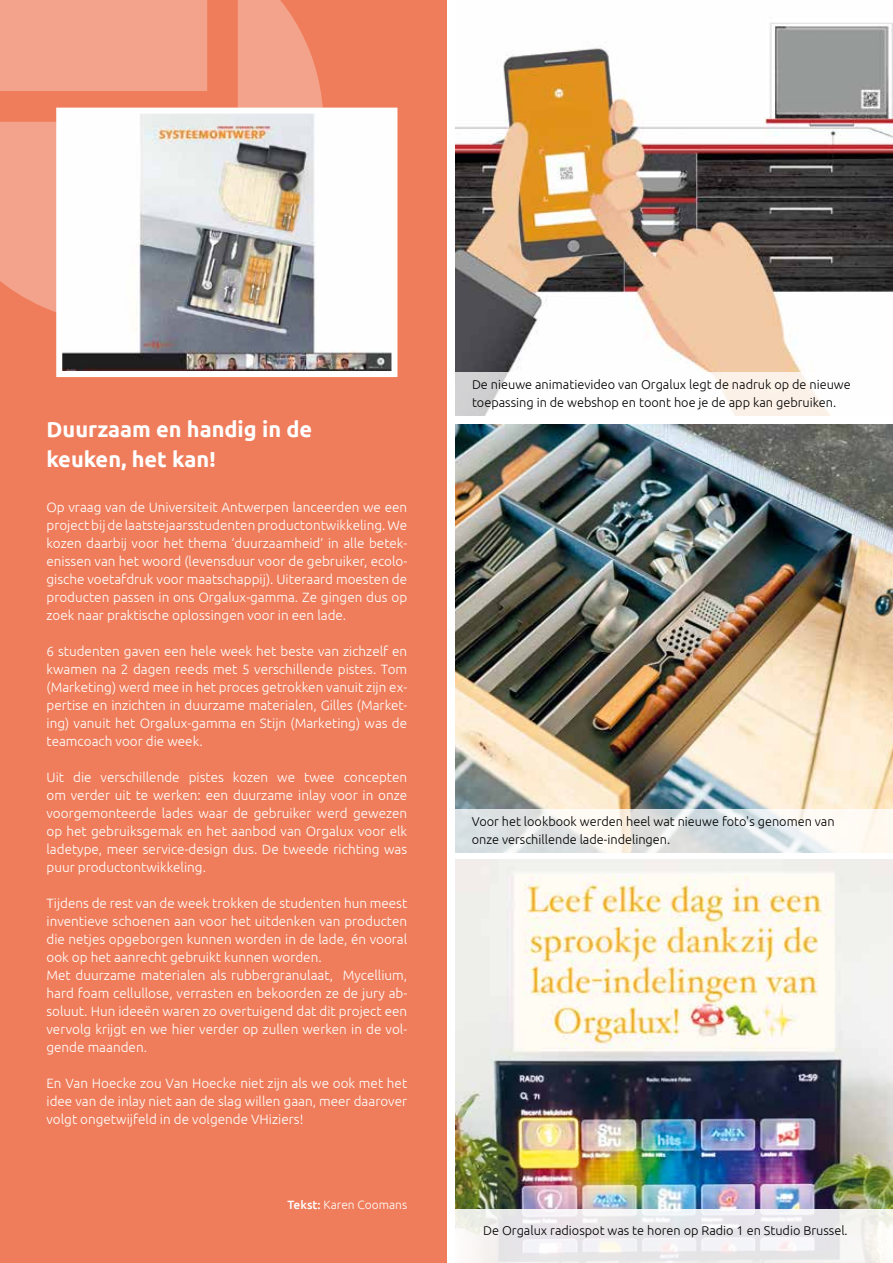
<style>
.page{position:relative;width:893px;height:1263px;background:#fff}
.page>*{position:absolute;margin:0;border:0;box-sizing:border-box;transform-origin:0 0}
.t1{font:700 21.75px/30px "Ubuntu";color:#fff}
.t2{font:300 13.5px/18px "Ubuntu";color:#fff;text-align:justify}
.t3{font:300 12.75px/18px "Ubuntu";color:#000}
.t4{font:300 12px "Ubuntu";color:#fff}
.s1{font-weight:500}
</style>
<div class="page">
<div style="left:0;top:0;width:446px;height:1263px;background:#ef7d5b"></div>
<svg style="left:238px;top:0;width:85px;height:108px"></svg>
<div style="left:0;top:0;width:207px;height:91px;background:#f3a38b"></div>
<svg style="left:0;top:122px;width:56px;height:190px;background:#f2a087"></svg>
<img style="left:455px;top:424px;width:438px;height:385px">
<img style="left:455px;top:22px;width:438px;height:350px">
<img style="left:455px;top:860px;width:438px;height:349px">
<img style="left:63px;top:115px;width:327px;height:255px">
<div style="left:56px;top:108px;width:341px;height:269px;border:6px solid #fff"></div>
<svg style="left:455px;top:372px;width:375px;height:44px"></svg>
<svg style="left:455px;top:809px;width:438px;height:44px"></svg>
<svg style="left:455px;top:1209px;width:438px;height:54px;fill:#edecec"></svg>
<h1 class="t1" style="left:46px;top:413px;width:267px">Duurzaam en handig in de keuken, het kan!</h1>
<p class="t2" style="left:46px;top:497px;width:362px">Op vraag van de Universiteit Antwerpen lanceerden we een project bij de laatstejaarsstudenten productontwikkeling. We kozen daarbij voor het thema ‘duurzaamheid’ in alle betek&shy;enissen van het woord (levensduur voor de gebruiker, ecolo&shy;gische voetafdruk voor maatschappij). Uiteraard moesten de producten passen in ons Orgalux-gamma. Ze gingen dus op zoek naar praktische oplossingen voor in een lade.</p>
<p class="t2" style="left:46px;top:641px;width:362px">6 studenten gaven een hele week het beste van zichzelf en kwamen na 2 dagen reeds met 5 verschillende pistes. Tom (Marketing) werd mee in het proces getrokken vanuit zijn ex&shy;pertise en inzichten in duurzame materialen, Gilles (Market&shy;ing) vanuit het Orgalux-gamma en Stijn (Marketing) was de teamcoach voor die week.</p>
<p class="t2" style="left:46px;top:767px;width:362px">Uit die verschillende pistes kozen we twee concepten om verder uit te werken: een duurzame inlay voor in onze voorgemonteerde lades waar de gebruiker werd gewezen op het gebruiksgemak en het aanbod van Orgalux voor elk ladetype, meer service-design dus. De tweede richting was puur productontwikkeling.</p>
<p class="t2" style="left:46px;top:893px;width:362px;text-align:left">Tijdens de rest van de week trokken de studenten hun meest inventieve schoenen aan voor het uitdenken van producten die netjes opgeborgen kunnen worden in de lade, én vooral ook op het aanrecht gebruikt kunnen worden.<br>Met duurzame materialen als rubbergranulaat, Mycellium, hard foam cellullose, verrasten en bekoorden ze de jury ab&shy;soluut. Hun ideeën waren zo overtuigend dat dit project een vervolg krijgt en we hier verder op zullen werken in de vol&shy;gende maanden.</p>
<p class="t2" style="left:46px;top:1073px;width:362px">En Van Hoecke zou Van Hoecke niet zijn als we ook met het idee van de inlay niet aan de slag willen gaan, meer daarover volgt ongetwijfeld in de volgende VHiziers!</p>
<p class="t4" style="left:287px;top:1197px;width:121px"><span class="s1">Tekst:</span> Karen Coomans</p>
<p class="t3" style="left:472px;top:376px;width:380px">De nieuwe animatievideo van Orgalux legt de nadruk op de nieuwe toepassing in de webshop en toont hoe je de app kan gebruiken.</p>
<p class="t3" style="left:472px;top:812px;width:364px">Voor het lookbook werden heel wat nieuwe foto's genomen van onze verschillende lade-indelingen.</p>
<p class="t3" style="left:483px;top:1221px;width:366px">De Orgalux radiospot was te horen op Radio 1 en Studio Brussel.</p>
</div>
